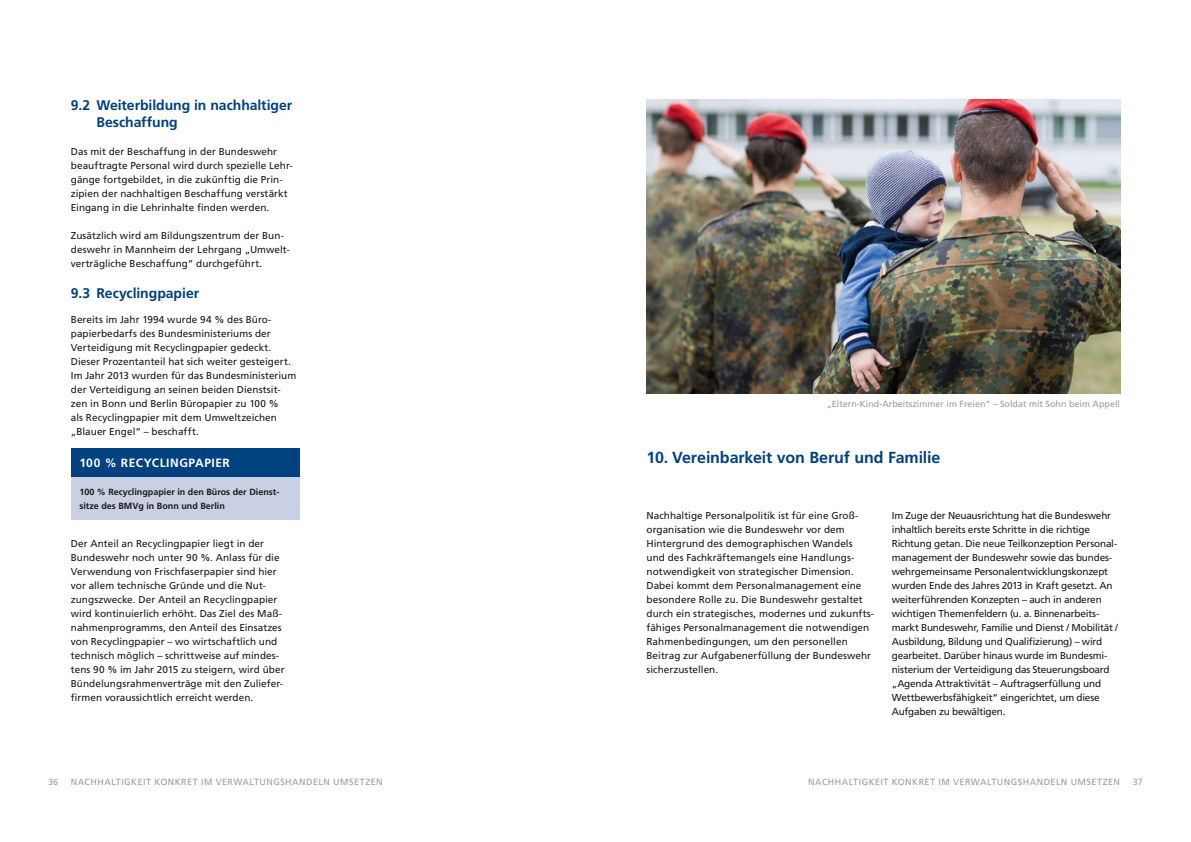
<style>
.page{position:relative;width:1191px;height:842px;background:#fff}
.page>*{position:absolute;margin:0;border:0;box-sizing:border-box;transform-origin:0 0}
.t1{font:700 16px "Frutiger LT Std";letter-spacing:-.005em;color:#004180}
.t2{font:700 14px/17px "Frutiger LT Std";letter-spacing:-.005em;color:#004180}
.t3{font:700 12px "Frutiger LT Std";letter-spacing:.045em;color:#fff}
.t4{font:10px/14px "Frutiger LT Std";color:#1a1a18}
.t5{font:10px/14px "Frutiger LT Std";letter-spacing:-.02em;color:#1a1a18}
.t6{font:9px "Frutiger LT Std";letter-spacing:.04em;color:#9c9d9d}
.t7{font:700 9px/14px "Frutiger LT Std";color:#1a1a18}
.t8{font:9px "Frutiger LT Std";color:#9c9d9d}
</style>
<div class="page">
<div style="left:71px;top:477px;width:228px;height:42px;background:#c9d0e4"></div>
<div style="left:71px;top:449px;width:228px;height:28px;background:#004180"></div>
<img style="left:646px;top:99px;width:474px;height:294px">
<h2 class="t2" style="left:96px;top:96px;width:197px;text-indent:-26px">9.2 Weiterbildung in nachhaltiger<br>Beschaffung</h2>
<p class="t4" style="left:71px;top:145px;width:223px">Das mit der Beschaffung in der Bundeswehr beauftragte Personal wird durch spezielle Lehr&shy;gänge fortgebildet, in die zukünftig die Prin&shy;zipien der nachhaltigen Beschaffung verstärkt Eingang in die Lehrinhalte finden werden.</p>
<p class="t4" style="left:71px;top:229px;width:220px">Zusätzlich wird am Bildungszentrum der Bun&shy;deswehr in Mannheim der Lehrgang „Umwelt&shy;verträgliche Beschaffung“ durchgeführt.</p>
<h2 class="t2" style="left:71px;top:285px;width:130px">9.3 Recyclingpapier</h2>
<p class="t4" style="left:71px;top:313px;width:227px">Bereits im Jahr 1994 wurde 94 % des Büro&shy;papierbedarfs des Bundesministeriums der Verteidigung mit Recyclingpapier gedeckt.<br>Dieser Prozentanteil hat sich weiter gesteigert.<br>Im Jahr 2013 wurden für das Bundesministerium der Verteidigung an seinen beiden Dienstsit&shy;zen in Bonn und Berlin Büropapier zu 100 %<br>als Recyclingpapier mit dem Umweltzeichen „Blauer Engel“ – beschafft.</p>
<p class="t3" style="left:79px;top:456px;width:95px">100 % Recyclingpapier</p>
<p class="t7" style="left:79px;top:485px;width:201px">100 % Recyclingpapier in den Büros der Dienst&shy;sitze des BMVg in Bonn und Berlin</p>
<p class="t4" style="left:71px;top:537px;width:215px">Der Anteil an Recyclingpapier liegt in der Bundeswehr noch unter 90 %. Anlass für die Verwendung von Frischfaserpapier sind hier vor allem technische Gründe und die Nut&shy;zungszwecke. Der Anteil an Recyclingpapier wird kontinuierlich erhöht. Das Ziel des Maß&shy;nahmenprogramms, den Anteil des Einsatzes von Recyclingpapier – wo wirtschaftlich und technisch möglich – schrittweise auf mindes&shy;tens 90 % im Jahr 2015 zu steigern, wird über Bündelungsrahmenverträge mit den Zuliefer&shy;firmen voraussichtlich erreicht werden.</p>
<p class="t8" style="left:827px;top:399px;width:295px">„Eltern-Kind-Arbeitszimmer im Freien“ – Soldat mit Sohn beim Appell</p>
<h1 class="t1" style="left:646px;top:448px;width:295px">10. Vereinbarkeit von Beruf und Familie</h1>
<p class="t4" style="left:646px;top:509px;width:229px">Nachhaltige Personalpolitik ist für eine Groß&shy;organisation wie die Bundeswehr vor dem Hintergrund des demographischen Wandels<br>und des Fachkräftemangels eine Handlungs&shy;notwendigkeit von strategischer Dimension.<br>Dabei kommt dem Personalmanagement eine besondere Rolle zu. Die Bundeswehr gestaltet durch ein strategisches, modernes und zukunfts&shy;fähiges Personalmanagement die notwendigen Rahmenbedingungen, um den personellen Beitrag zur Aufgabenerfüllung der Bundeswehr sicherzustellen.</p>
<p class="t5" style="left:891px;top:509px;width:228px">Im Zuge der Neuausrichtung hat die Bundeswehr inhaltlich bereits erste Schritte in die richtige Richtung getan. Die neue Teilkonzeption Personal&shy;management der Bundeswehr sowie das bundes&shy;wehrgemeinsame Personalentwicklungskonzept wurden Ende des Jahres 2013 in Kraft gesetzt. An weiterführenden Konzepten – auch in anderen wichtigen Themenfeldern (u. a. Binnenarbeits&shy;markt Bundeswehr, Familie und Dienst / Mobilität / Ausbildung, Bildung und Qualifizierung) – wird gearbeitet. Darüber hinaus wurde im Bundesmi&shy;nisterium der Verteidigung das Steuerungsboard „Agenda Attraktivität – Auftragserfüllung und Wettbewerbsfähigkeit“ eingerichtet, um diese Aufgaben zu bewältigen.</p>
<p class="t6" style="left:48px;top:777px;width:12px">36</p>
<p class="t6" style="left:71px;top:777px;width:312px">Nachhaltigkeit kon kret im Verwaltungshan deln umsetzen</p>
<p class="t6" style="left:808px;top:777px;width:312px">Nachhaltigkeit kon kret im Verwaltungshan deln umsetzen</p>
<p class="t6" style="left:1132px;top:777px;width:12px">37</p>
</div>
